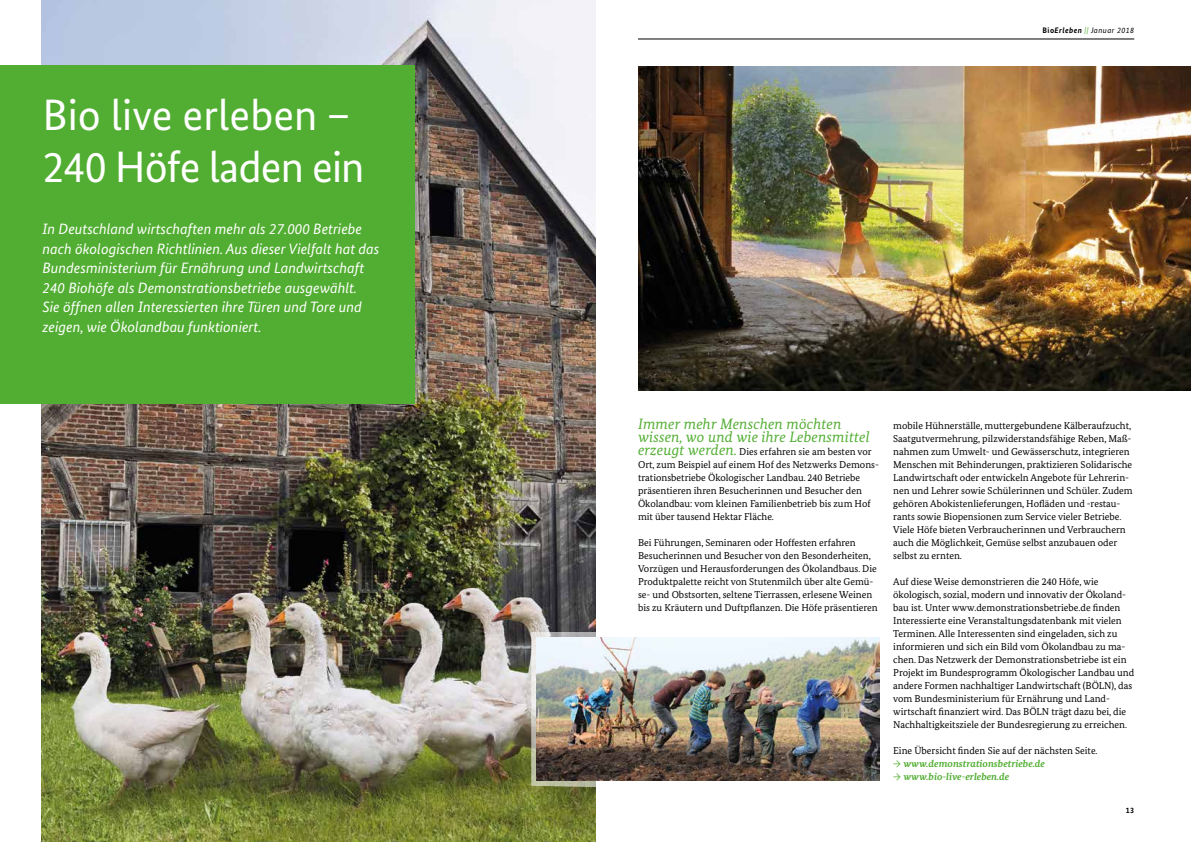
<style>
.page{position:relative;width:1191px;height:842px;background:#fff}
.page>*{position:absolute;margin:0;border:0;box-sizing:border-box;transform-origin:0 0}
.t1{font:44px/52px "Bundes Sans";letter-spacing:-.015em;color:#fff}
.t2{font:italic 15px/19.5px "Bundes Sans";color:#fff}
.t3{font:italic 15px/13px "Bundes Serif";letter-spacing:.01em;color:#52ae32}
.t4{font:10px/13px "Bundes Serif";color:#000}
.t5{font:italic 700 10px "Bundes Serif";color:#52ae32}
.t6{font:italic 8px "Bundes Sans";letter-spacing:.05em;color:#000}
.t7{font:700 8px "Bundes Sans";color:#000}
.s1{font-weight:700;font-style:normal}
.s2{font-weight:700}
.s3{color:#52ae32}
.s4{font-style:italic;font-size:15px;color:#52ae32}
.s5{font-family:"Bundes Sans";font-weight:400;font-style:normal}
</style>
<div class="page">
<hr style="left:638px;top:39px;width:496px;height:1px;background:#000">
<img style="left:42px;top:0;width:553px;height:842px">
<svg style="left:531px;top:632px;width:348px;height:161px"></svg>
<div style="left:0;top:65px;width:414px;height:338px;background:#52ae32"></div>
<img style="left:638px;top:67px;width:553px;height:323px">
<img style="left:537px;top:637px;width:342px;height:143px">
<h1 class="t1" style="left:43px;top:88px;width:323px">Bio live erleben –<br>240 Höfe laden ein</h1>
<p class="t2" style="left:43px;top:219px;width:338px">In Deutschland wirtschaften mehr als 27.000 Betriebe nach ökologischen Richtlinien. Aus dieser Vielfalt hat das Bundesministerium für Ernährung und Landwirtschaft 240 Biohöfe als Demonstrationsbetriebe ausgewählt.<br>Sie öffnen allen Interessierten ihre Türen und Tore und zeigen, wie Ökolandbau funktioniert.</p>
<p class="t6" style="left:1042px;top:25px;width:93px"><span class="s1">Bio</span><span class="s2">Erleben</span> <span class="s3">||</span> Januar 2018</p>
<h2 class="t3" style="left:638px;top:417px;width:233px">Immer mehr Menschen möchten wissen, wo und wie ihre Lebensmittel</h2>
<p class="t4" style="left:638px;top:445px;width:242px"><span class="s4">erzeugt werden.</span> Dies erfahren sie am besten vor Ort, zum Beispiel auf einem Hof des Netzwerks Demons&shy;trationsbetriebe Ökologischer Landbau. 240 Betriebe präsentieren ihren Besucherinnen und Besucher den Ökolandbau: vom kleinen Familienbetrieb bis zum Hof mit über tausend Hektar Fläche.</p>
<p class="t4" style="left:638px;top:536px;width:241px">Bei Führungen, Seminaren oder Hoffesten erfahren Besucherinnen und Besucher von den Besonderheiten, Vorzügen und Herausforderungen des Ökolandbaus. Die Produktpalette reicht von Stutenmilch über alte Gemü&shy;se- und Obstsorten, seltene Tierrassen, erlesene Weinen bis zu Kräutern und Duftpflanzen. Die Höfe präsentieren</p>
<p class="t4" style="left:893px;top:419px;width:241px">mobile Hühnerställe, muttergebundene Kälberaufzucht, Saatgutvermehrung, pilzwiderstandsfähige Reben, Maß&shy;nahmen zum Umwelt- und Gewässerschutz, integrieren Menschen mit Behinderungen, praktizieren Solidarische Landwirtschaft oder entwickeln Angebote für Lehrerin&shy;nen und Lehrer sowie Schülerinnen und Schüler. Zudem gehören Abokistenlieferungen, Hofläden und -restau&shy;rants sowie Biopensionen zum Service vieler Betriebe.<br>Viele Höfe bieten Verbraucherinnen und Verbrauchern auch die Möglichkeit, Gemüse selbst anzubauen oder selbst zu ernten.</p>
<p class="t4" style="left:893px;top:575px;width:242px">Auf diese Weise demonstrieren die 240 Höfe, wie ökologisch, sozial, modern und innovativ der Ökoland&shy;bau ist. Unter www.demonstrationsbetriebe.de finden Interessierte eine Veranstaltungsdatenbank mit vielen Terminen. Alle Interessenten sind eingeladen, sich zu informieren und sich ein Bild vom Ökolandbau zu ma&shy;chen. Das Netzwerk der Demonstrationsbetriebe ist ein Projekt im Bundesprogramm Ökologischer Landbau und andere Formen nachhaltiger Landwirtschaft (BÖLN), das vom Bundesministerium für Ernährung und Land&shy;wirtschaft finanziert wird. Das BÖLN trägt dazu bei, die Nachhaltigkeitsziele der Bundesregierung zu erreichen.</p>
<p class="t4" style="left:893px;top:744px;width:206px">Eine Übersicht finden Sie auf der nächsten Seite.</p>
<p class="t5" style="left:893px;top:757px;width:153px"><span class="s5">→</span> www.demonstrationsbetriebe.de</p>
<p class="t5" style="left:893px;top:770px;width:118px"><span class="s5">→</span> www.bio-live-erleben.de</p>
<p class="t7" style="left:1125px;top:805px;width:10px">13</p>
</div>
